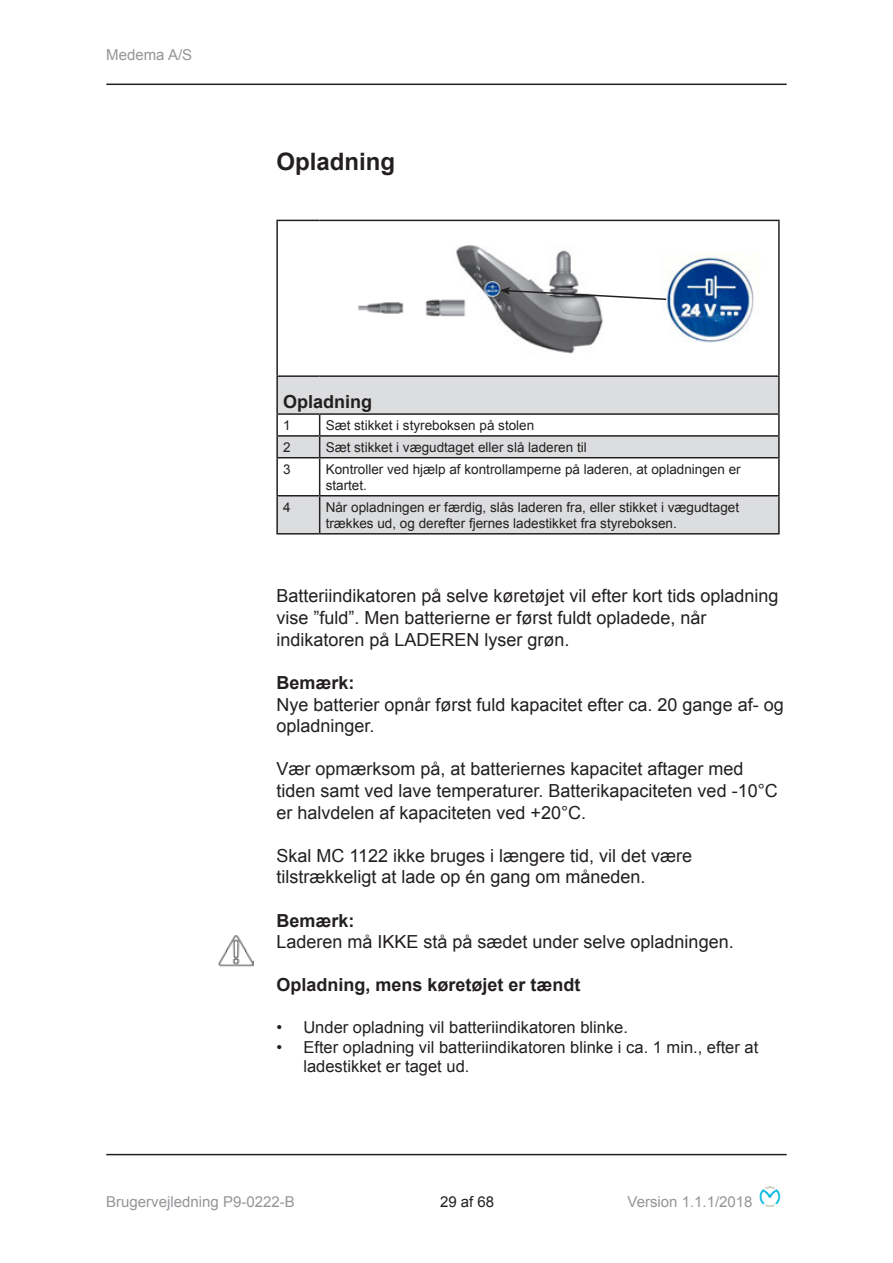
<style>
.page{position:relative;width:893px;height:1263px;background:#fff}
.page>*{position:absolute;margin:0;border:0;box-sizing:border-box;transform-origin:0 0}
.Overskrift{font:700 24px "Arial";color:#231f20}
.Brødtekst{font:18px/21.6px "Arial";color:#231f20}
.Brødtekst_fremhævet{font:700 18px "Arial";color:#231f20}
.t1{font:16.5px/19.8px "Arial";color:#231f20}
.t2{font:15px "Arial";color:#939598}
.t3{font:15px "Arial";color:#231f20}
.Tabeltekst{font:13.5px/16.2px "Arial";color:#231f20}
</style>
<div class="page">
<hr style="left:106px;top:84px;width:681px;height:1px;background:#231f20">
<hr style="left:106px;top:1154px;width:681px;height:1px;background:#231f20">
<img style="left:759px;top:1186px;width:22px;height:21px">
<img style="left:666px;top:253px;width:88px;height:90px">
<img style="left:456px;top:245px;width:147px;height:109px">
<img style="left:425px;top:296px;width:43px;height:22px">
<img style="left:358px;top:302px;width:46px;height:12px">
<svg style="left:500px;top:287px;width:168px;height:14px"></svg>
<img style="left:484px;top:281px;width:17px;height:16px">
<svg style="left:278px;top:377px;width:500px;height:156px;fill:#dcdddf"></svg>
<hr style="left:276px;top:220px;width:44px;height:1px;background:#231f20">
<hr style="left:276px;top:221px;width:2px;height:154px;background:#231f20">
<hr style="left:320px;top:220px;width:460px;height:1px;background:#231f20">
<hr style="left:778px;top:221px;width:2px;height:154px;background:#231f20">
<hr style="left:276px;top:375px;width:44px;height:2px;background:#231f20">
<hr style="left:276px;top:377px;width:2px;height:36px;background:#231f20">
<hr style="left:320px;top:375px;width:460px;height:2px;background:#231f20">
<hr style="left:778px;top:377px;width:2px;height:36px;background:#231f20">
<hr style="left:276px;top:413px;width:44px;height:2px;background:#231f20">
<hr style="left:276px;top:415px;width:2px;height:20px;background:#231f20">
<hr style="left:320px;top:413px;width:460px;height:2px;background:#231f20">
<hr style="left:778px;top:415px;width:2px;height:20px;background:#231f20">
<hr style="left:276px;top:435px;width:44px;height:2px;background:#231f20">
<hr style="left:276px;top:437px;width:2px;height:20px;background:#231f20">
<hr style="left:320px;top:435px;width:460px;height:2px;background:#231f20">
<svg style="left:319px;top:415px;width:1px;height:42px"></svg>
<hr style="left:778px;top:437px;width:2px;height:20px;background:#231f20">
<hr style="left:276px;top:457px;width:44px;height:1px;background:#231f20">
<hr style="left:276px;top:458px;width:2px;height:37px;background:#231f20">
<hr style="left:320px;top:457px;width:460px;height:1px;background:#231f20">
<hr style="left:319px;top:458px;width:1px;height:37px;background:#231f20">
<hr style="left:778px;top:458px;width:2px;height:37px;background:#231f20">
<hr style="left:276px;top:495px;width:44px;height:1px;background:#231f20">
<hr style="left:276px;top:496px;width:2px;height:37px;background:#231f20">
<hr style="left:320px;top:495px;width:460px;height:1px;background:#231f20">
<hr style="left:319px;top:496px;width:1px;height:37px;background:#231f20">
<hr style="left:778px;top:496px;width:2px;height:37px;background:#231f20">
<hr style="left:276px;top:533px;width:44px;height:1px;background:#231f20">
<hr style="left:320px;top:533px;width:460px;height:1px;background:#231f20">
<img style="left:218px;top:935px;width:35px;height:32px">
<p class="t2" style="left:106px;top:44px;width:87px">Medema A/S</p>
<p class="Overskrift" style="left:276px;top:146px;width:120px">Opladning</p>
<p class="Brødtekst_fremhævet" style="left:283px;top:390px;width:91px">Opladning</p>
<p class="Tabeltekst" style="left:283px;top:417px;width:9px">1</p>
<p class="Tabeltekst" style="left:326px;top:417px;width:210px">Sæt stikket i styreboksen på stolen</p>
<p class="Tabeltekst" style="left:283px;top:439px;width:9px">2</p>
<p class="Tabeltekst" style="left:326px;top:439px;width:263px">Sæt stikket i vægudtaget eller slå laderen til</p>
<p class="Tabeltekst" style="left:283px;top:461px;width:9px">3</p>
<p class="Tabeltekst" style="left:326px;top:461px;width:416px">Kontroller ved hjælp af kontrollamperne på laderen, at opladningen er startet.</p>
<p class="Tabeltekst" style="left:283px;top:499px;width:9px">4</p>
<p class="Tabeltekst" style="left:326px;top:499px;width:415px">Når opladningen er færdig, slås laderen fra, eller stikket i vægudtaget trækkes ud, og derefter fjernes ladestikket fra styreboksen.</p>
<p class="Brødtekst" style="left:276px;top:585px;width:504px">Batteriindikatoren på selve køretøjet vil efter kort tids opladning vise ”fuld”. Men batterierne er først fuldt opladede, når indikatoren på LADEREN lyser grøn.</p>
<p class="Brødtekst_fremhævet" style="left:276px;top:670px;width:80px">Bemærk:</p>
<p class="Brødtekst" style="left:276px;top:693px;width:509px">Nye batterier opnår først fuld kapacitet efter ca. 20 gange af- og opladninger.</p>
<p class="Brødtekst" style="left:276px;top:758px;width:503px">Vær opmærksom på, at batteriernes kapacitet aftager med tiden samt ved lave temperaturer. Batterikapaciteten ved -10°C er halvdelen af kapaciteten ved +20°C.</p>
<p class="Brødtekst" style="left:276px;top:845px;width:417px">Skal MC 1122 ikke bruges i længere tid, vil det være tilstrækkeligt at lade op én gang om måneden.</p>
<p class="Brødtekst_fremhævet" style="left:276px;top:908px;width:80px">Bemærk:</p>
<p class="Brødtekst" style="left:276px;top:931px;width:459px">Laderen må IKKE stå på sædet under selve opladningen.</p>
<p class="Brødtekst_fremhævet" style="left:276px;top:973px;width:306px">Opladning, mens køretøjet er tændt</p>
<p class="t1" style="left:276px;top:1017px;width:353px">• Under opladning vil batteriindikatoren blinke.</p>
<p class="t1" style="left:303px;top:1037px;width:456px;text-indent:-27px">• Efter opladning vil batteriindikatoren blinke i ca. 1 min., efter at ladestikket er taget ud.</p>
<p class="t2" style="left:106px;top:1192px;width:190px">Brugervejledning P9-0222-B</p>
<p class="t3" style="left:440px;top:1192px;width:56px">29 af 68</p>
<p class="t2" style="left:628px;top:1192px;width:127px">Version 1.1.1/2018</p>
</div>
